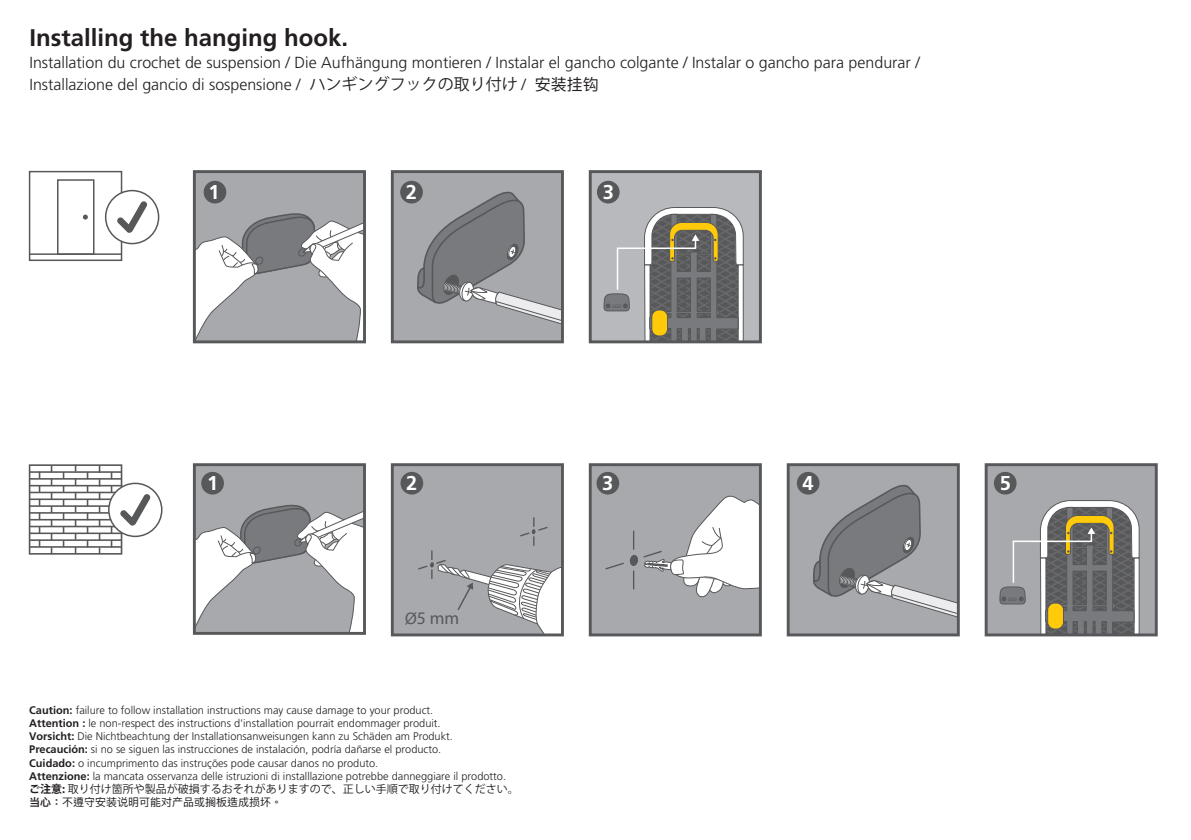
<style>
.page{position:relative;width:1191px;height:840px;background:#fff}
.page>*{position:absolute;margin:0;border:0;box-sizing:border-box;transform-origin:0 0}
.t1{font:700 24px "Frutiger";color:#231f20}
.t2{font:700 20px "Frutiger";color:#fff}
.t3{font:17.6px "Myriad Pro";color:#57585a}
.t4{font:300 16px/22px "Frutiger";color:#231f20}
.t5{font:300 11px/13.2px "Frutiger";color:#231f20}
.t6{font:11px "Koz Go Pr 6 N";color:#231f20}
.t7{font:11px "Ping Fang HK";color:#231f20}
.s1{font-family:"Koz Go Pr 6 N";font-weight:400}
.s2{font-family:"Ping Fang HK";font-weight:400}
.s3{font-family:"Frutiger";font-weight:300;font-size:22.2px}
.s4{font-weight:700}
.s5{font-weight:600}
</style>
<div class="page">
<div style="left:986px;top:464px;width:170px;height:170px;background:#a8a9ad"></div>
<svg style="left:999px;top:476px;width:140px;height:156px"></svg>
<div style="left:984px;top:463px;width:173px;height:173px;border:3px solid #57585a"></div>
<div style="left:788px;top:464px;width:170px;height:170px;background:#a8a9ad"></div>
<svg style="left:811px;top:483px;width:144px;height:134px"></svg>
<div style="left:786px;top:463px;width:173px;height:173px;border:3px solid #57585a"></div>
<div style="left:590px;top:464px;width:170px;height:170px;background:#a8a9ad"></div>
<svg style="left:605px;top:494px;width:153px;height:104px"></svg>
<div style="left:589px;top:463px;width:173px;height:173px;border:3px solid #57585a"></div>
<div style="left:392px;top:464px;width:170px;height:170px;background:#a8a9ad"></div>
<svg style="left:418px;top:517px;width:142px;height:115px"></svg>
<div style="left:391px;top:463px;width:173px;height:173px;border:3px solid #57585a"></div>
<div style="left:194px;top:464px;width:170px;height:169px;background:#a8a9ad"></div>
<svg style="left:197px;top:504px;width:165px;height:126px"></svg>
<div style="left:193px;top:463px;width:173px;height:171px;border:3px solid #57585a"></div>
<div style="left:29px;top:464px;width:93px;height:90px;border:2px solid #57585a"></div>
<hr style="left:30px;top:471px;width:91px;height:1px;background:#57585a">
<hr style="left:30px;top:478px;width:91px;height:1px;background:#57585a">
<hr style="left:30px;top:484px;width:91px;height:2px;background:#57585a">
<hr style="left:30px;top:491px;width:91px;height:2px;background:#57585a">
<hr style="left:30px;top:498px;width:91px;height:2px;background:#57585a">
<hr style="left:30px;top:505px;width:91px;height:1px;background:#57585a">
<hr style="left:30px;top:512px;width:91px;height:1px;background:#57585a">
<hr style="left:30px;top:518px;width:91px;height:2px;background:#57585a">
<hr style="left:30px;top:525px;width:91px;height:2px;background:#57585a">
<hr style="left:30px;top:532px;width:91px;height:2px;background:#57585a">
<hr style="left:30px;top:539px;width:91px;height:1px;background:#57585a">
<hr style="left:30px;top:546px;width:91px;height:1px;background:#57585a">
<div style="left:109px;top:483px;width:53px;height:53px;background:#fff;border-radius:50%"></div>
<div style="left:108px;top:482px;width:54px;height:55px;border:2px solid #57585a;border-radius:50%"></div>
<svg style="left:120px;top:494px;width:31px;height:31px"></svg>
<div style="left:590px;top:171px;width:170px;height:171px;background:#b8b9bc"></div>
<svg style="left:604px;top:180px;width:140px;height:159px"></svg>
<div style="left:589px;top:170px;width:173px;height:173px;border:3px solid #57585a"></div>
<div style="left:392px;top:171px;width:170px;height:171px;background:#a8a9ad"></div>
<svg style="left:416px;top:191px;width:144px;height:133px"></svg>
<div style="left:391px;top:170px;width:173px;height:173px;border:3px solid #57585a"></div>
<div style="left:194px;top:171px;width:170px;height:171px;background:#a8a9ad"></div>
<svg style="left:197px;top:213px;width:165px;height:126px"></svg>
<div style="left:193px;top:170px;width:173px;height:173px;border:3px solid #57585a"></div>
<div style="left:29px;top:171px;width:93px;height:90px;border:2px solid #57585a"></div>
<hr style="left:30px;top:253px;width:91px;height:2px;background:#57585a">
<div style="left:57px;top:179px;width:37px;height:76px;border:2px solid #57585a"></div>
<svg style="left:83px;top:214px;width:5px;height:5px"></svg>
<div style="left:106px;top:190px;width:53px;height:53px;background:#fff;border-radius:50%"></div>
<div style="left:105px;top:190px;width:54px;height:54px;border:2px solid #57585a;border-radius:50%"></div>
<svg style="left:117px;top:201px;width:31px;height:32px"></svg>
<div style="left:994px;top:471px;width:22px;height:23px;background:#57585a;border-radius:50%"></div>
<div style="left:797px;top:471px;width:22px;height:23px;background:#57585a;border-radius:50%"></div>
<div style="left:596px;top:471px;width:23px;height:23px;background:#57585a;border-radius:50%"></div>
<div style="left:400px;top:471px;width:23px;height:23px;background:#57585a;border-radius:50%"></div>
<div style="left:201px;top:471px;width:23px;height:23px;background:#57585a;border-radius:50%"></div>
<div style="left:597px;top:181px;width:22px;height:22px;background:#57585a;border-radius:50%"></div>
<div style="left:400px;top:181px;width:23px;height:22px;background:#57585a;border-radius:50%"></div>
<div style="left:204px;top:181px;width:22px;height:22px;background:#57585a;border-radius:50%"></div>
<h1 class="t1" style="left:29px;top:23px;width:320px">Installing the hanging hook.</h1>
<h3 class="t4" style="left:29px;top:51px;width:892px">Installation du crochet de suspension / Die Aufhängung montieren / Instalar el gancho colgante / Instalar o gancho para pendurar /<br>Installazione del gancio di sospensione / <span class="s1">ハンギングフックの取り付け</span> / <span class="s2">安装挂钩</span></h3>
<h2 class="t2" style="left:208px;top:180px;width:13px">1</h2>
<h2 class="t2" style="left:406px;top:180px;width:13px">2</h2>
<h2 class="t2" style="left:602px;top:180px;width:13px">3</h2>
<h2 class="t2" style="left:207px;top:470px;width:13px">1</h2>
<h2 class="t2" style="left:406px;top:470px;width:13px">2</h2>
<h2 class="t2" style="left:602px;top:471px;width:13px">3</h2>
<h2 class="t2" style="left:802px;top:471px;width:13px">4</h2>
<h2 class="t2" style="left:999px;top:470px;width:13px">5</h2>
<h3 class="t3" style="left:405px;top:607px;width:56px"><span class="s3">ø</span>5 mm</h3>
<p class="t5" style="left:29px;top:703px;width:478px"><span class="s4">Caution:</span> failure to follow installation instructions may cause damage to your product.<br><span class="s4">Attention :</span> le non-respect des instructions d'installation pourrait endommager produit.<br><span class="s4">Vorsicht:</span> Die Nichtbeachtung der Installationsanweisungen kann zu Schäden am Produkt.<br><span class="s4">Precaución:</span> si no se siguen las instrucciones de instalación, podría dañarse el producto.<br><span class="s4">Cuidado:</span> o incumprimento das instruções pode causar danos no produto.<br><span class="s4">Attenzione:</span> la mancata osservanza delle istruzioni di installlazione potrebbe danneggiare il prodotto.</p>
<p class="t6" style="left:29px;top:782px;width:491px"><span class="s4">ご注意:</span> 取り付け箇所や製品が破損するおそれがありますので、正しい手順で取り付けてください。</p>
<p class="t7" style="left:29px;top:795px;width:254px"><span class="s5">当心：</span>不遵守安装说明可能对产品或搁板造成损坏。</p>
</div>
